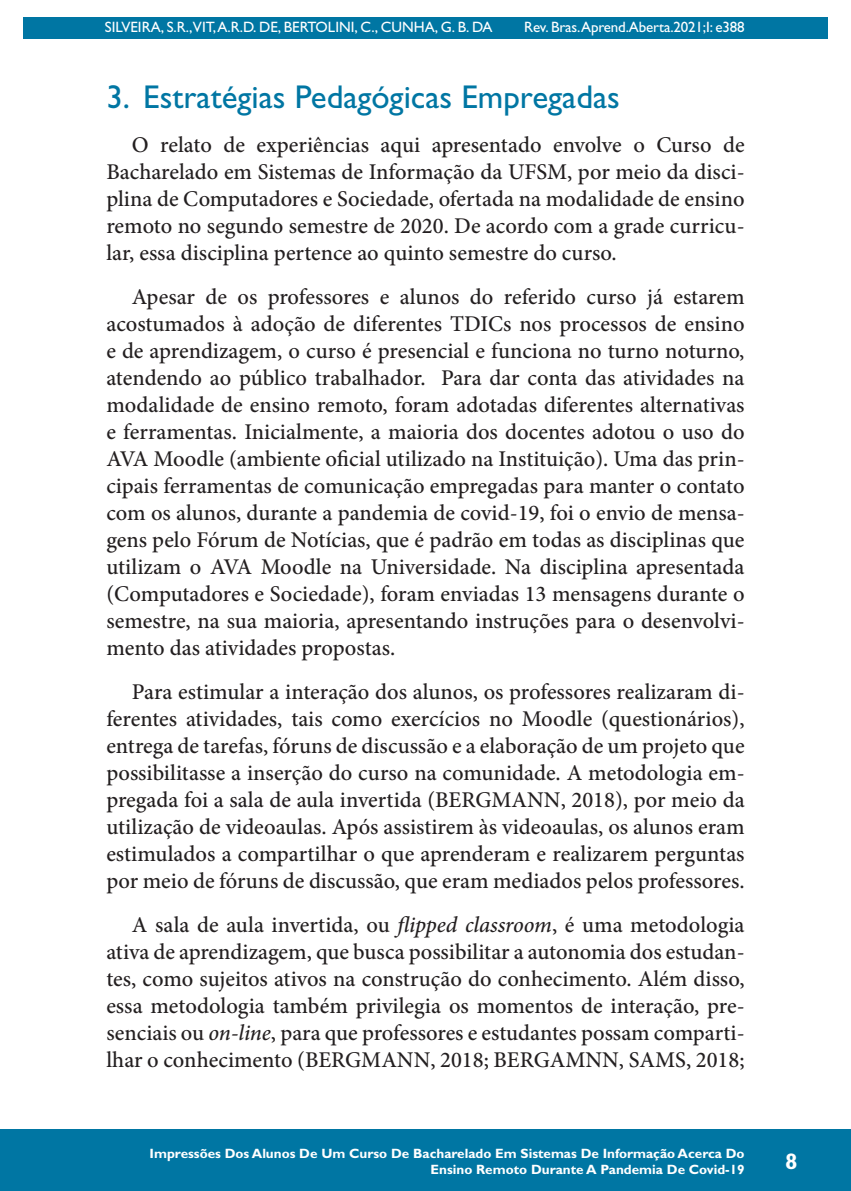
<style>
.page{position:relative;width:851px;height:1191px;background:#fff}
.page>*{position:absolute;margin:0;border:0;box-sizing:border-box;transform-origin:0 0}
.t1{font:33px "Gill Sans Std";color:#0076a3}
.Texto_corrido{font:500 22.5px/27px "Minion Pro";color:#231f20;text-align:justify}
.t2{font:700 22.5px "Gill Sans Std";color:#fff}
.t3{font:15px "Gill Sans Std";letter-spacing:-.01em;color:#fff}
.t4{font:700 13.5px/16.2px "Gill Sans Std";color:#fff;text-align:right}
.s1{font-style:italic}
</style>
<div class="page">
<hr style="left:104px;top:0;width:1px;height:467px;background:#0076a3">
<div style="left:23px;top:17px;width:804px;height:21px;background:#0076a3"></div>
<div style="left:0;top:1129px;width:850px;height:62px;background:#0076a3"></div>
<p class="t3" style="left:105px;top:18px;width:389px">SILVEIRA, S.R.,VIT, A.R.D. DE, BERTOLINI, C., CUNHA, G. B. DA</p>
<p class="t3" style="left:524px;top:18px;width:222px">Rev. Bras.Aprend.Aberta.2021;I: e388</p>
<p class="t1" style="left:106px;top:77px;width:515px">3. Estratégias Pedagógicas Empregadas</p>
<p class="Texto_corrido" style="left:106px;top:131px;width:639px;text-indent:26px">O relato de experiências aqui apresentado envolve o Curso de Bacharelado em Sistemas de Informação da UFSM, por meio da disci&shy;plina de Computadores e Sociedade, ofertada na modalidade de ensino remoto no segundo semestre de 2020. De acordo com a grade curricu&shy;lar, essa disciplina pertence ao quinto semestre do curso.</p>
<p class="Texto_corrido" style="left:106px;top:283px;width:639px;text-indent:26px">Apesar de os professores e alunos do referido curso já estarem acostumados à adoção de diferentes TDICs nos processos de ensino e de aprendizagem, o curso é presencial e funciona no turno noturno, atendendo ao público trabalhador. Para dar conta das atividades na modalidade de ensino remoto, foram adotadas diferentes alternativas e ferramentas. Inicialmente, a maioria dos docentes adotou o uso do AVA Moodle (ambiente oficial utilizado na Instituição). Uma das prin&shy;cipais ferramentas de comunicação empregadas para manter o contato com os alunos, durante a pandemia de covid-19, foi o envio de mensa&shy;gens pelo Fórum de Notícias, que é padrão em todas as disciplinas que utilizam o AVA Moodle na Universidade. Na disciplina apresentada (Computadores e Sociedade), foram enviadas 13 mensagens durante o semestre, na sua maioria, apresentando instruções para o desenvolvi&shy;mento das atividades propostas.</p>
<p class="Texto_corrido" style="left:106px;top:678px;width:639px;text-indent:26px">Para estimular a interação dos alunos, os professores realizaram di&shy;ferentes atividades, tais como exercícios no Moodle (questionários), entrega de tarefas, fóruns de discussão e a elaboração de um projeto que possibilitasse a inserção do curso na comunidade. A metodologia em&shy;pregada foi a sala de aula invertida (BERGMANN, 2018), por meio da utilização de videoaulas. Após assistirem às videoaulas, os alunos eram estimulados a compartilhar o que aprenderam e realizarem perguntas por meio de fóruns de discussão, que eram mediados pelos professores.</p>
<p class="Texto_corrido" style="left:106px;top:911px;width:639px;text-indent:26px">A sala de aula invertida, ou <span class="s1">flipped classroom</span>, é uma metodologia ativa de aprendizagem, que busca possibilitar a autonomia dos estudan&shy;tes, como sujeitos ativos na construção do conhecimento. Além disso, essa metodologia também privilegia os momentos de interação, pre&shy;senciais ou <span class="s1">on-line</span>, para que professores e estudantes possam comparti&shy;lhar o conhecimento (BERGMANN, 2018; BERGAMNN, SAMS, 2018;</p>
<p class="t4" style="left:150px;top:1145px;width:596px">Impressões Dos Alunos De Um Curso De Bacharelado Em Sistemas De Informação Acerca Do<br>Ensino Remoto Durante A Pandemia De Covid-19</p>
<p class="t2" style="left:785px;top:1148px;width:14px">8</p>
</div>
